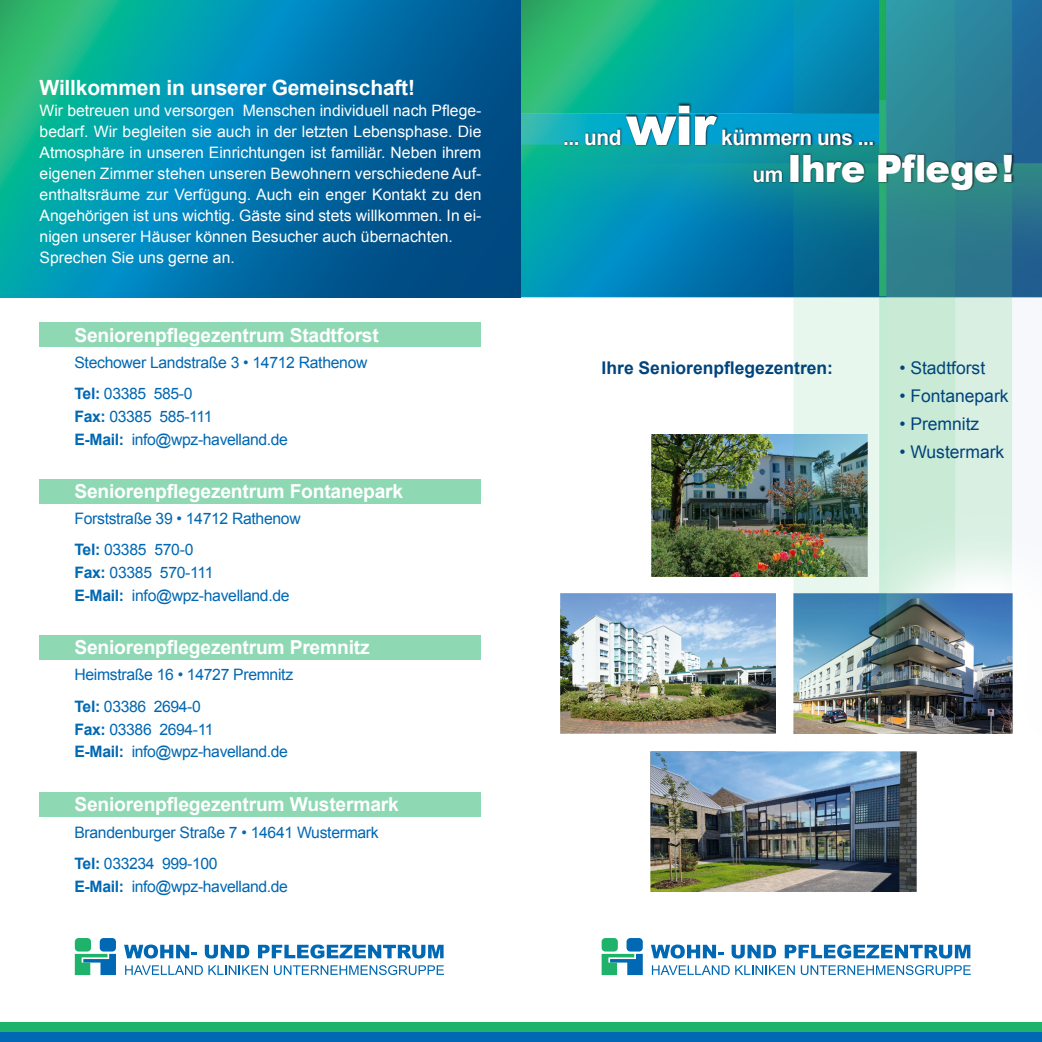
<style>
.page{position:relative;width:1042px;height:1042px;background:#fff}
.page>*{position:absolute;margin:0;border:0;box-sizing:border-box;transform-origin:0 0}
.t1{font:900 54.95px "Arial";color:#fff}
.t2{font:900 37.8px "Arial";letter-spacing:-.025em;color:#fff}
.t3{font:700 21.35px "Arial";letter-spacing:-.025em;color:#fff}
.t4{font:700 21px "Arial";letter-spacing:-.01em;color:#fff}
.t5{font:700 19.25px "Arial";letter-spacing:-.01em;color:#fff}
.t6{font:17.5px "Arial";color:#00447b}
.t7{font:700 17.5px "Arial";color:#00447b}
.t8{font:15.75px/21px "Arial";color:#fff}
.t9{font:15.75px/31.5px "Arial";letter-spacing:-.02em;color:#0168b3}
.s1{font-weight:700}
.s2{font-weight:700;font-size:21.35px}
</style>
<div class="page">
<img style="left:0;top:0;width:521px;height:298px">
<img style="left:521px;top:0;width:521px;height:892px">
<img style="left:753px;top:152px;width:261px;height:39px">
<img style="left:563px;top:103px;width:312px;height:43px">
<div style="left:0;top:1022px;width:1042px;height:20px;background:#1eb26a"></div>
<div style="left:0;top:1032px;width:1042px;height:10px;background:#0168b3"></div>
<svg style="left:125px;top:965px;width:143px;height:10px"></svg>
<svg style="left:274px;top:965px;width:170px;height:10px"></svg>
<svg style="left:124px;top:944px;width:73px;height:14px"></svg>
<svg style="left:205px;top:945px;width:44px;height:13px"></svg>
<svg style="left:258px;top:944px;width:185px;height:14px"></svg>
<div style="left:100px;top:938px;width:16px;height:13px;background:#0168b3;border-radius:4px"></div>
<div style="left:75px;top:938px;width:16px;height:13px;background:#1eb26a;border-radius:4px"></div>
<svg style="left:75px;top:954px;width:41px;height:21px"></svg>
<svg style="left:652px;top:965px;width:143px;height:10px"></svg>
<svg style="left:801px;top:965px;width:170px;height:10px"></svg>
<svg style="left:651px;top:944px;width:72px;height:14px"></svg>
<svg style="left:731px;top:945px;width:45px;height:13px"></svg>
<svg style="left:785px;top:944px;width:185px;height:14px"></svg>
<div style="left:626px;top:938px;width:17px;height:13px;background:#0168b3;border-radius:4px"></div>
<div style="left:601px;top:938px;width:17px;height:13px;background:#1eb26a;border-radius:4px"></div>
<svg style="left:601px;top:954px;width:42px;height:21px"></svg>
<div style="left:40px;top:479px;width:441px;height:25px;background:#8ed8b4"></div>
<div style="left:40px;top:322px;width:441px;height:25px;background:#8ed8b4"></div>
<div style="left:40px;top:635px;width:441px;height:25px;background:#8ed8b4"></div>
<div style="left:40px;top:792px;width:441px;height:24px;background:#8ed8b4"></div>
<h3 class="t4" style="left:40px;top:80px;width:377px">Willkommen in unserer Gemeinschaft!</h3>
<p class="t8" style="left:40px;top:101px;width:443px">Wir betreuen und versorgen Menschen individuell nach Pflege&shy;bedarf. Wir begleiten sie auch in der letzten Lebensphase. Die Atmosphäre in unseren Einrichtungen ist familiär. Neben ihrem eigenen Zimmer stehen unseren Bewohnern verschiedene Auf&shy;enthaltsräume zur Verfügung. Auch ein enger Kontakt zu den Angehörigen ist uns wichtig. Gäste sind stets willkommen. In ei&shy;nigen unserer Häuser können Besucher auch übernachten.<br>Sprechen Sie uns gerne an.</p>
<p class="t5" style="left:74px;top:328px;width:306px">Seniorenpflegezentrum Stadtforst</p>
<p class="t9" style="left:74px;top:348px;width:294px">Stechower Landstraße 3 • 14712 Rathenow<br><span class="s1">Tel:</span> 03385 585-0</p>
<p class="t9" style="left:74px;top:407px;width:215px;line-height:22.8px"><span class="s1">Fax:</span> 03385 585-111<br><span class="s1">E-Mail:</span> info@wpz-havelland.de</p>
<p class="t5" style="left:74px;top:483px;width:330px">Seniorenpflegezentrum Fontanepark</p>
<p class="t9" style="left:74px;top:504px;width:228px">Forststraße 39 • 14712 Rathenow<br><span class="s1">Tel:</span> 03385 570-0</p>
<p class="t9" style="left:74px;top:562px;width:217px;line-height:22.8px"><span class="s1">Fax:</span> 03385 570-111<br><span class="s1">E-Mail:</span> info@wpz-havelland.de</p>
<p class="t5" style="left:74px;top:640px;width:297px">Seniorenpflegezentrum Premnitz</p>
<p class="t9" style="left:74px;top:660px;width:220px">Heimstraße 16 • 14727 Premnitz<br><span class="s1">Tel:</span> 03386 2694-0</p>
<p class="t9" style="left:74px;top:719px;width:215px;line-height:22.8px"><span class="s1">Fax:</span> 03386 2694-11<br><span class="s1">E-Mail:</span> info@wpz-havelland.de</p>
<p class="t5" style="left:74px;top:797px;width:326px">Seniorenpflegezentrum Wustermark</p>
<p class="t9" style="left:74px;top:818px;width:306px">Brandenburger Straße 7 • 14641 Wustermark<br><span class="s1">Tel:</span> 033234 999-100</p>
<p class="t9" style="left:74px;top:872px;width:215px"><span class="s1">E-Mail:</span> info@wpz-havelland.de</p>
<h1 class="t1" style="left:626px;top:106px;width:91px">wir</h1>
<h3 class="t3" style="left:721px;top:129px;width:155px">kümmern uns ...</h3>
<h3 class="t3" style="left:563px;top:129px;width:60px">... und</h3>
<h2 class="t2" style="left:752px;top:155px;width:263px"><span class="s2">um</span> Ihre Pflege!</h2>
<p class="t7" style="left:601px;top:361px;width:233px">Ihre Seniorenpflegezentren:</p>
<p class="t6" style="left:899px;top:361px;width:87px">• Stadtforst</p>
<p class="t6" style="left:899px;top:389px;width:111px">• Fontanepark</p>
<p class="t6" style="left:899px;top:417px;width:82px">• Premnitz</p>
<p class="t6" style="left:899px;top:445px;width:106px">• Wustermark</p>
</div>
